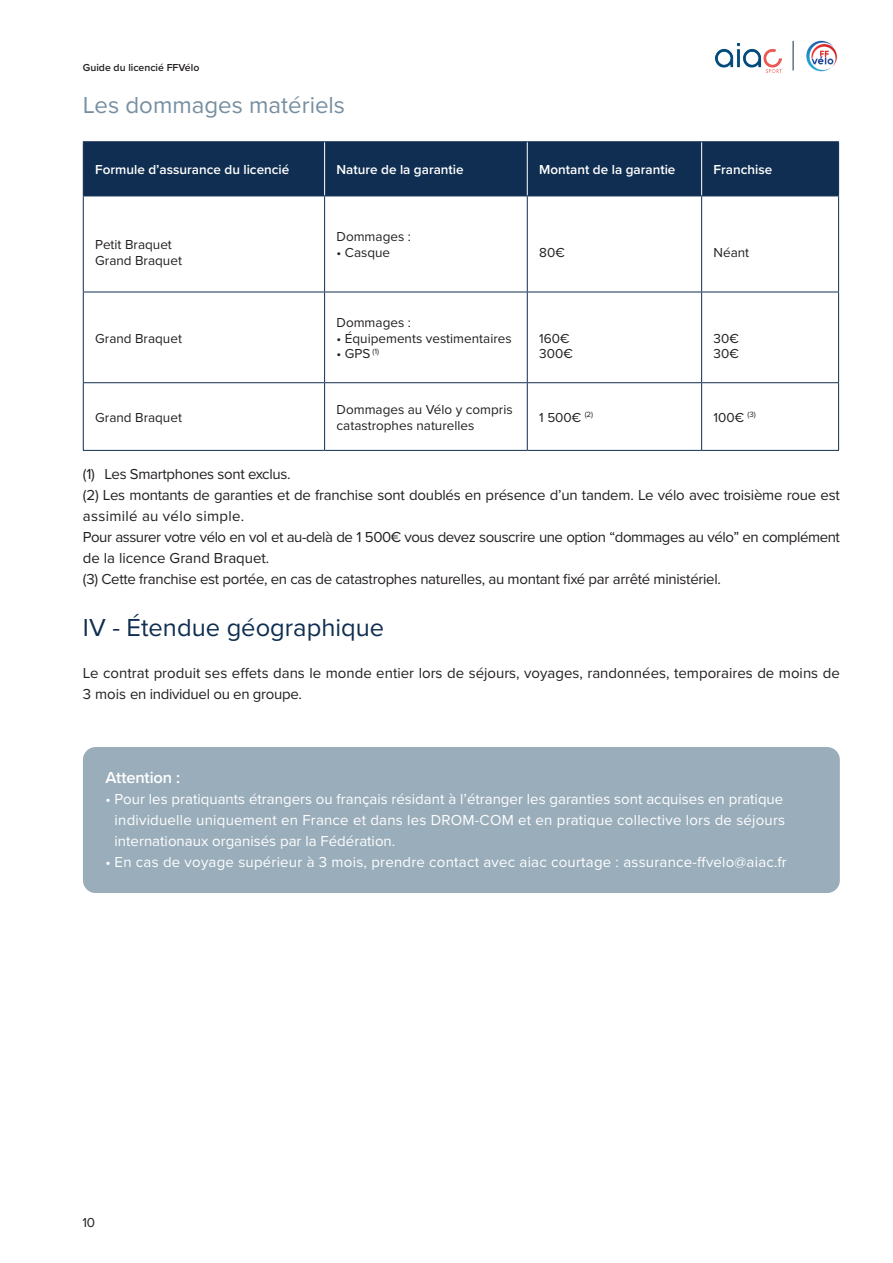
<style>
.page{position:relative;width:893px;height:1263px;background:#fff}
.page>*{position:absolute;margin:0;border:0;box-sizing:border-box;transform-origin:0 0}
.t1{font:25.5px "Proxima Nova";color:#102e51}
.t2{font:24px "Proxima Nova";color:#778fa2}
.t3{font:600 16.5px "Proxima Nova";letter-spacing:-.01em;color:#fff}
.t4{font:15px/21px "Proxima Nova";letter-spacing:-.02em;color:#231f20}
.t5{font:15px/21px "Proxima Nova";letter-spacing:.015em;color:#fff}
.t6{font:15px/21px "Proxima Nova";color:#231f20}
.t7{font:13.5px/15.8px "Proxima Nova";color:#231f20}
.t8{font:600 13.5px "Proxima Nova";color:#fff}
.t9{font:600 10.5px "Proxima Nova";color:#231f20}
</style>
<div class="page">
<img style="left:715px;top:43px;width:66px;height:29px">
<img style="left:806px;top:40px;width:31px;height:32px">
<svg style="left:793px;top:41px;width:1px;height:29px"></svg>
<div style="left:84px;top:142px;width:754px;height:54px;background:#102e51"></div>
<hr style="left:324px;top:142px;width:1px;height:54px;background:#fff">
<hr style="left:527px;top:142px;width:1px;height:54px;background:#fff">
<hr style="left:701px;top:142px;width:1px;height:54px;background:#fff">
<hr style="left:83px;top:196px;width:242px;height:1px;background:#102e51">
<hr style="left:325px;top:196px;width:202px;height:1px;background:#102e51">
<hr style="left:527px;top:196px;width:175px;height:1px;background:#102e51">
<hr style="left:702px;top:196px;width:137px;height:1px;background:#102e51">
<hr style="left:83px;top:141px;width:242px;height:1px;background:#102e51">
<hr style="left:83px;top:142px;width:1px;height:54px;background:#102e51">
<hr style="left:325px;top:141px;width:202px;height:1px;background:#102e51">
<hr style="left:527px;top:141px;width:175px;height:1px;background:#102e51">
<hr style="left:702px;top:141px;width:137px;height:1px;background:#102e51">
<hr style="left:838px;top:142px;width:1px;height:54px;background:#102e51">
<hr style="left:83px;top:196px;width:1px;height:96px;background:#102e51">
<hr style="left:838px;top:196px;width:1px;height:96px;background:#102e51">
<hr style="left:83px;top:292px;width:1px;height:90px;background:#102e51">
<hr style="left:838px;top:292px;width:1px;height:90px;background:#102e51">
<hr style="left:83px;top:383px;width:1px;height:67px;background:#102e51">
<hr style="left:838px;top:383px;width:1px;height:67px;background:#102e51">
<hr style="left:83px;top:450px;width:242px;height:1px;background:#102e51">
<hr style="left:325px;top:450px;width:202px;height:1px;background:#102e51">
<hr style="left:527px;top:450px;width:175px;height:1px;background:#102e51">
<hr style="left:702px;top:450px;width:137px;height:1px;background:#102e51">
<hr style="left:324px;top:196px;width:1px;height:96px;background:#102e51">
<hr style="left:527px;top:196px;width:1px;height:96px;background:#102e51">
<hr style="left:701px;top:196px;width:1px;height:96px;background:#102e51">
<hr style="left:83px;top:292px;width:242px;height:1px;background:#102e51">
<hr style="left:325px;top:292px;width:202px;height:1px;background:#102e51">
<hr style="left:324px;top:292px;width:1px;height:90px;background:#102e51">
<hr style="left:527px;top:292px;width:175px;height:1px;background:#102e51">
<hr style="left:527px;top:292px;width:1px;height:90px;background:#102e51">
<hr style="left:702px;top:292px;width:137px;height:1px;background:#102e51">
<hr style="left:701px;top:292px;width:1px;height:90px;background:#102e51">
<hr style="left:83px;top:382px;width:242px;height:1px;background:#102e51">
<hr style="left:325px;top:382px;width:202px;height:1px;background:#102e51">
<hr style="left:324px;top:383px;width:1px;height:67px;background:#102e51">
<hr style="left:527px;top:382px;width:175px;height:1px;background:#102e51">
<hr style="left:527px;top:383px;width:1px;height:67px;background:#102e51">
<hr style="left:702px;top:382px;width:137px;height:1px;background:#102e51">
<hr style="left:701px;top:383px;width:1px;height:67px;background:#102e51">
<div style="left:83px;top:747px;width:757px;height:146px;background:#99adbb;border-radius:13px"></div>
<p class="t9" style="left:83px;top:60px;width:118px">Guide du licencié FFVélo</p>
<h2 class="t2" style="left:83px;top:87px;width:264px">Les dommages matériels</h2>
<p class="t8" style="left:95px;top:160px;width:196px">Formule d’assurance du licencié</p>
<p class="t8" style="left:337px;top:160px;width:129px">Nature de la garantie</p>
<p class="t8" style="left:539px;top:160px;width:138px">Montant de la garantie</p>
<p class="t8" style="left:714px;top:160px;width:60px">Franchise</p>
<p class="t7" style="left:95px;top:236px;width:88px">Petit Braquet<br>Grand Braquet</p>
<p class="t7" style="left:95px;top:330px;width:88px">Grand Braquet</p>
<p class="t7" style="left:337px;top:228px;width:76px">Dommages :</p>
<p class="t7" style="left:337px;top:244px;width:55px">• Casque</p>
<p class="t7" style="left:539px;top:244px;width:27px">80€</p>
<p class="t7" style="left:714px;top:244px;width:37px">Néant</p>
<p class="t7" style="left:337px;top:314px;width:76px">Dommages :</p>
<p class="t7" style="left:337px;top:330px;width:177px">• Équipements vestimentaires</p>
<p class="t7" style="left:337px;top:345px;width:44px">• GPS <sup>(1)</sup></p>
<p class="t7" style="left:539px;top:330px;width:35px">160€<br>300€</p>
<p class="t7" style="left:714px;top:330px;width:27px">30€<br>30€</p>
<p class="t7" style="left:95px;top:409px;width:88px">Grand Braquet</p>
<p class="t7" style="left:337px;top:401px;width:178px">Dommages au Vélo y compris catastrophes naturelles</p>
<p class="t7" style="left:539px;top:409px;width:55px">1 500€ <sup>(2)</sup></p>
<p class="t7" style="left:714px;top:409px;width:44px">100€ <sup>(3)</sup></p>
<p class="t4" style="left:83px;top:463px;width:758px">(1) Les Smartphones sont exclus.<br>(2) Les montants de garanties et de franchise sont doublés en présence d’un tandem. Le vélo avec troisième roue est assimilé au vélo simple.<br>Pour assurer votre vélo en vol et au-delà de 1 500€ vous devez souscrire une option “dommages au vélo” en complément de la licence Grand Braquet.<br>(3) Cette franchise est portée, en cas de catastrophes naturelles, au montant fixé par arrêté ministériel.</p>
<h1 class="t1" style="left:83px;top:608px;width:303px">IV - Étendue géographique</h1>
<p class="t6" style="left:83px;top:662px;width:758px">Le contrat produit ses effets dans le monde entier lors de séjours, voyages, randonnées, temporaires de moins de<br>3 mois en individuel ou en groupe.</p>
<p class="t3" style="left:106px;top:766px;width:76px">Attention :</p>
<p class="t5" style="left:115px;top:788px;width:672px;text-indent:-9px">• Pour les pratiquants étrangers ou français résidant à l’étranger les garanties sont acquises en pratique individuelle uniquement en France et dans les DROM-COM et en pratique collective lors de séjours internationaux organisés par la Fédération.</p>
<p class="t5" style="left:106px;top:851px;width:683px">• En cas de voyage supérieur à 3 mois, prendre contact avec aiac courtage : assurance-ffvelo@aiac.fr</p>
<p class="t7" style="left:82px;top:1214px;width:14px">10</p>
</div>
